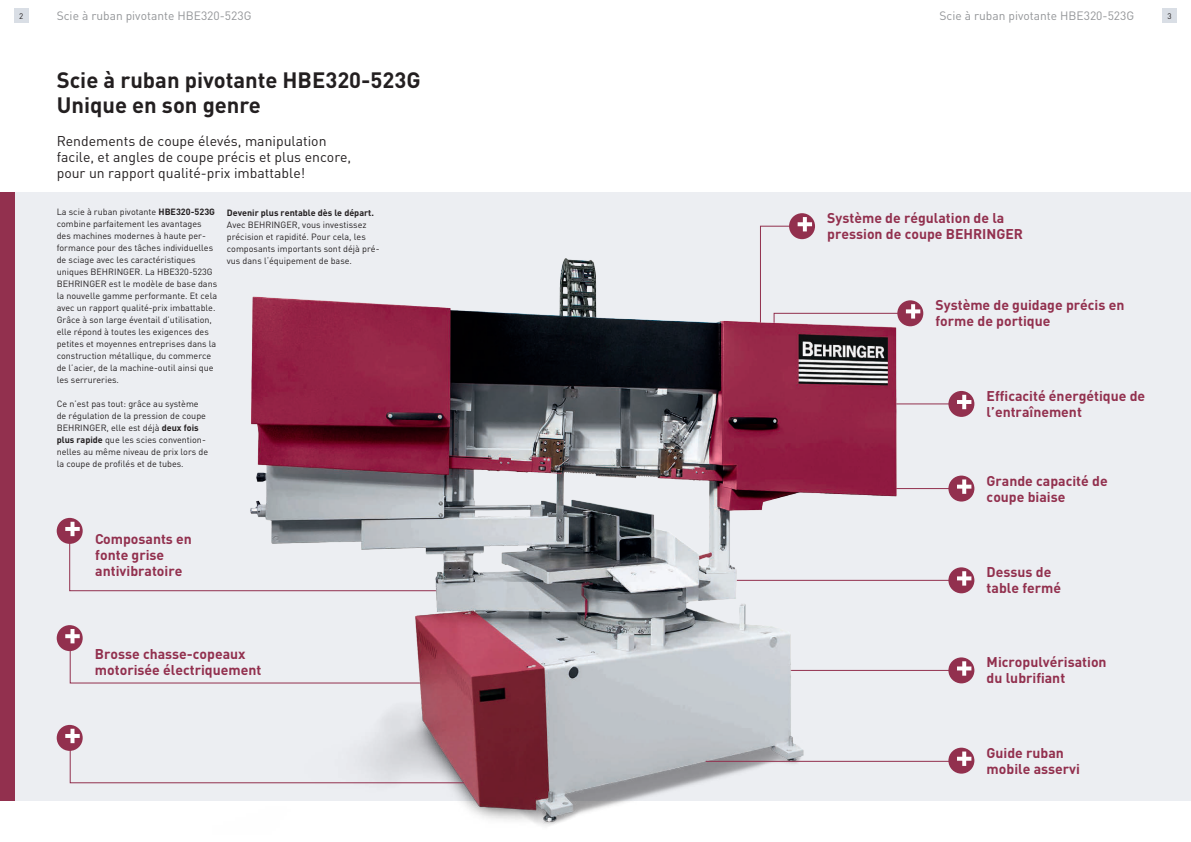
<style>
.page{position:relative;width:1191px;height:842px;background:#fff}
.page>*{position:absolute;margin:0;border:0;box-sizing:border-box;transform-origin:0 0}
.t1{font:700 22px/25px "DIN Pro";color:#231f20}
.t2{font:700 14px/16px "DIN";color:#92304e}
.t3{font:14px/16px "DIN";color:#231f20}
.t4{font:12px "DIN";color:#939598}
.t5{font:9px/12px "DIN";color:#231f20}
.t6{font:700 9px "DIN";color:#231f20}
.t7{font:8px "DIN";color:#231f20}
.s1{font-weight:700}
</style>
<div class="page">
<div style="left:14px;top:192px;width:1177px;height:609px;background:#eceef2"></div>
<div style="left:0;top:192px;width:14px;height:609px;background:#92304e"></div>
<div style="left:14px;top:9px;width:14px;height:14px;background:#d9dee5"></div>
<div style="left:1162px;top:9px;width:14px;height:14px;background:#d9dee5"></div>
<hr style="left:895px;top:403px;width:76px;height:1px;background:#92304e">
<hr style="left:895px;top:488px;width:62px;height:1px;background:#92304e">
<hr style="left:790px;top:670px;width:174px;height:1px;background:#92304e">
<hr style="left:735px;top:580px;width:215px;height:1px;background:#92304e">
<svg style="left:789px;top:213px;width:26px;height:26px"></svg>
<svg style="left:760px;top:217px;width:55px;height:27px"></svg>
<div style="left:948px;top:391px;width:26px;height:26px;background:#92304e;border-radius:50%"></div>
<svg style="left:957px;top:395px;width:14px;height:14px"></svg>
<div style="left:948px;top:476px;width:26px;height:25px;background:#92304e;border-radius:50%"></div>
<svg style="left:957px;top:479px;width:14px;height:15px"></svg>
<div style="left:948px;top:567px;width:26px;height:26px;background:#92304e;border-radius:50%"></div>
<svg style="left:957px;top:571px;width:14px;height:15px"></svg>
<div style="left:948px;top:657px;width:26px;height:26px;background:#92304e;border-radius:50%"></div>
<svg style="left:957px;top:661px;width:14px;height:15px"></svg>
<div style="left:948px;top:748px;width:26px;height:26px;background:#92304e;border-radius:50%"></div>
<svg style="left:957px;top:751px;width:14px;height:15px"></svg>
<div style="left:57px;top:625px;width:26px;height:26px;background:#92304e;border-radius:50%"></div>
<svg style="left:65px;top:629px;width:148px;height:55px"></svg>
<div style="left:57px;top:518px;width:26px;height:26px;background:#92304e;border-radius:50%"></div>
<svg style="left:65px;top:522px;width:148px;height:70px"></svg>
<div style="left:57px;top:725px;width:26px;height:26px;background:#92304e;border-radius:50%"></div>
<img style="left:213px;top:244px;width:720px;height:582px">
<hr style="left:705px;top:761px;width:249px;height:1px;background:#92304e">
<svg style="left:65px;top:729px;width:400px;height:55px"></svg>
<h3 class="t4" style="left:57px;top:7px;width:196px">Scie à ruban pivotante HBE320-523G</h3>
<h3 class="t4" style="left:939px;top:7px;width:196px">Scie à ruban pivotante HBE320-523G</h3>
<p class="t7" style="left:19px;top:11px;width:6px">2</p>
<p class="t7" style="left:1167px;top:11px;width:6px">3</p>
<h1 class="t1" style="left:57px;top:65px;width:365px">Scie à ruban pivotante HBE320-523G<br>Unique en son genre</h1>
<h2 class="t3" style="left:57px;top:132px;width:296px">Rendements de coupe élevés, manipulation facile, et angles de coupe précis et plus encore, pour un rapport qualité-prix imbattable!</h2>
<p class="t5" style="left:57px;top:206px;width:162px">La scie à ruban pivotante <span class="s1">HBE320-523G </span>combine parfaitement les avantages des machines modernes à haute per&shy;formance pour des tâches individuelles de sciage avec les caractéristiques uniques BEHRINGER. La HBE320-523G BEHRINGER est le modèle de base dans la nouvelle gamme performante. Et cela avec un rapport qualité-prix imbattable.<br>Grâce à son large éventail d’utilisation, elle répond à toutes les exigences des petites et moyennes entreprises dans la construction métallique, du commerce de l’acier, de la machine-outil ainsi que les serrureries.</p>
<p class="t5" style="left:57px;top:398px;width:153px">Ce n’est pas tout: grâce au système de régulation de la pression de coupe BEHRINGER, elle est déjà <span class="s1">deux fois plus rapide</span> que les scies convention&shy;nelles au même niveau de prix lors de la coupe de profilés et de tubes.</p>
<p class="t6" style="left:227px;top:207px;width:149px">Devenir plus rentable dès le départ.</p>
<p class="t5" style="left:227px;top:219px;width:154px">Avec BEHRINGER, vous investissez précision et rapidité. Pour cela, les composants importants sont déjà pré&shy;vus dans l‘équipement de base.</p>
<h2 class="t2" style="left:95px;top:531px;width:98px">Composants en fonte grise antivibratoire</h2>
<h2 class="t2" style="left:95px;top:645px;width:168px">Brosse chasse-copeaux motorisée électriquement</h2>
<h2 class="t2" style="left:827px;top:210px;width:197px">Système de régulation de la pression de coupe BEHRINGER</h2>
<h2 class="t2" style="left:935px;top:297px;width:190px">Système de guidage précis en forme de portique</h2>
<h2 class="t2" style="left:986px;top:387px;width:160px">Efficacité énergétique de l’entraînement</h2>
<h2 class="t2" style="left:986px;top:472px;width:123px">Grande capacité de coupe biaise</h2>
<h2 class="t2" style="left:986px;top:564px;width:76px">Dessus de table fermé</h2>
<h2 class="t2" style="left:986px;top:654px;width:121px">Micropulvérisation du lubrifiant</h2>
<h2 class="t2" style="left:986px;top:744px;width:95px">Guide ruban mobile asservi</h2>
</div>
